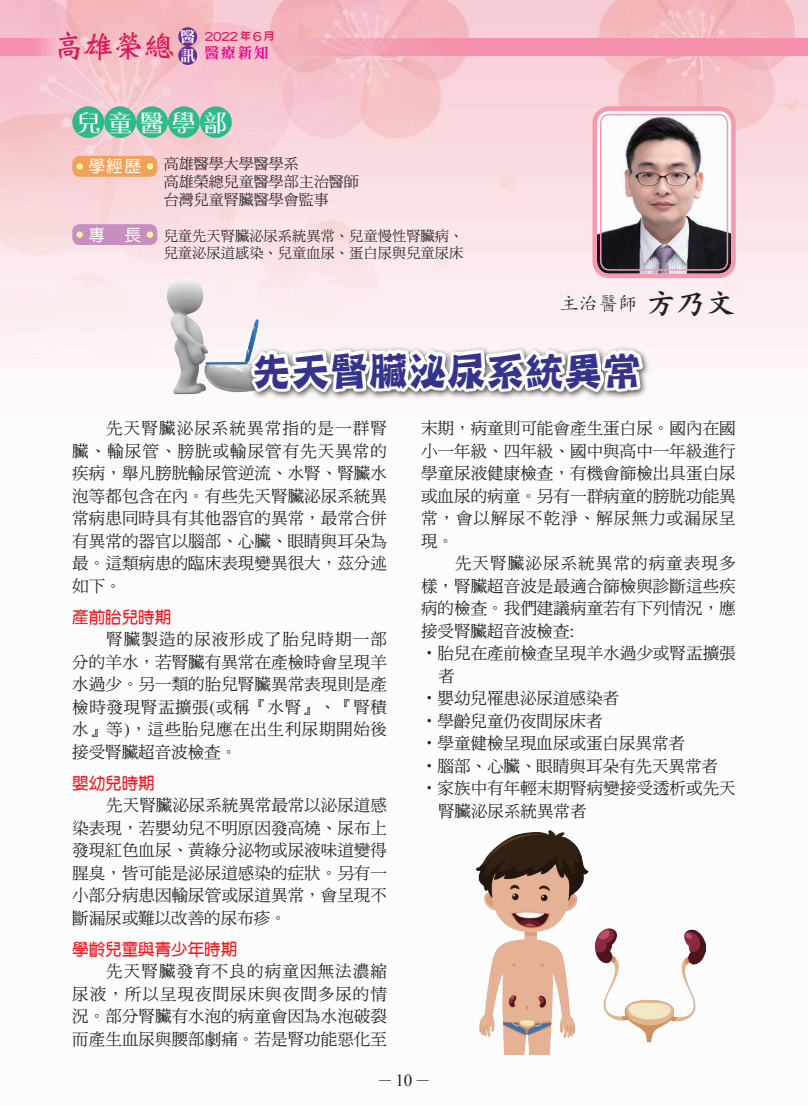
<style>
.page{position:relative;width:808px;height:1106px;background:#fff}
.page>*{position:absolute;margin:0;border:0;box-sizing:border-box;transform-origin:0 0}
.t1{font:39px "DF Ping Ju W7 WINP BF";color:#35338b}
.t2{font:31.5px "DF Wei Bei Md HKP BF";color:#d91a5b}
.t3{font:30px "DF Kai Shu Std W7";color:#231f20}
.t4{font:500 24px "M Yoyo HK";letter-spacing:.32em;color:#fff}
.t5{font:19.5px "DF Kai Shu Std W3";color:#231f20}
.t6{font:300 17.1px "Adobe Ming Std";color:#231f20;scale:.7 1}
.內文{font:16.5px/22.5px "DF Ming Md HKP BF";letter-spacing:.005em;color:#231f20;text-align:justify}
.內文-2{font:16.5px "DF Yuan Bd HKP BF";color:#ee1d23}
.t7{font:16.5px "DF Yuan Std W5";color:#fff}
.t8{font:15.15px/19.6px "DF Ming Std W9";color:#fff}
.t9{font:15px "DF Ming Std W5";color:#231f20}
.t10{font:15px "DF Ming Std W9";color:#ed028c}
.t11{font:14.25px "DF Ming Std W5";color:#231f20}
.t12{font:12px "DF Li Yuan W7 WINP BF";color:#d91a5b}
.s1{font-size:10.5px}
.s2{font-family:"Times New Roman";font-weight:400}
</style>
<div class="page">
<img style="left:0;top:0;width:808px;height:1055px">
<div style="left:178px;top:46px;width:19px;height:19px;background:#652d91;border-radius:50%"></div>
<div style="left:178px;top:27px;width:19px;height:19px;background:#652d91;border-radius:50%"></div>
<div style="left:274px;top:38px;width:534px;height:18px;background:linear-gradient(to right,#f3a6b7,#f488a8)"></div>
<div style="left:0;top:38px;width:57px;height:18px;background:linear-gradient(to right,#f485a5,#f4aabd)"></div>
<div style="left:72px;top:106px;width:32px;height:32px;background:#2fba8c;border-radius:50%"></div>
<div style="left:104px;top:106px;width:32px;height:32px;background:#2fba8c;border-radius:50%"></div>
<div style="left:136px;top:106px;width:32px;height:32px;background:#2fba8c;border-radius:50%"></div>
<div style="left:168px;top:106px;width:32px;height:32px;background:#2fba8c;border-radius:50%"></div>
<div style="left:72px;top:156px;width:85px;height:21px;background:#f0a15a;border-radius:8px"></div>
<div style="left:76px;top:163px;width:7px;height:6px;background:#fff79a;border-radius:50%"></div>
<svg style="left:147px;top:163px;width:6px;height:6px"></svg>
<div style="left:72px;top:224px;width:85px;height:21px;background:#c78ebf;border-radius:8px"></div>
<div style="left:76px;top:231px;width:7px;height:7px;background:#fff79a;border-radius:50%"></div>
<div style="left:147px;top:231px;width:6px;height:7px;background:#fff79a;border-radius:50%"></div>
<div style="left:200px;top:106px;width:32px;height:32px;background:#2fba8c;border-radius:50%"></div>
<img style="left:597px;top:111px;width:134px;height:162px">
<div style="left:592px;top:106px;width:144px;height:172px;border:4px solid #f499b0;border-radius:15px"></div>
<div style="left:600px;top:114px;width:128px;height:157px;border:2px solid #f499b0;border-radius:9px"></div>
<img style="left:162px;top:272px;width:98px;height:124px">
<svg style="left:245px;top:344px;width:403px;height:92px"></svg>
<img style="left:476px;top:830px;width:230px;height:224px">
<p class="t8" style="left:180px;top:26px;width:16px">醫訊</p>
<h2 class="t2" style="left:53px;top:29px;width:123px">高雄榮總</h2>
<p class="t12" style="left:204px;top:30px;width:72px">2022 <span class="s1">年</span> 6 <span class="s1">月</span></p>
<p class="t10" style="left:204px;top:44px;width:66px">醫療新知</p>
<p class="t4" style="left:77px;top:107px;width:152px">兒童醫學部</p>
<p class="t7" style="left:88px;top:157px;width:54px">學經歷</p>
<p class="t7" style="left:88px;top:226px;width:54px">專 長</p>
<p class="t9" style="left:164px;top:155px;width:136px">高雄醫學大學醫學系</p>
<p class="t9" style="left:164px;top:173px;width:196px">高雄榮總兒童醫學部主治醫師</p>
<p class="t9" style="left:164px;top:191px;width:166px">台灣兒童腎臟醫學會監事</p>
<p class="t11" style="left:164px;top:228px;width:301px">兒童先天腎臟泌尿系統異常、兒童慢性腎臟病、</p>
<p class="t11" style="left:164px;top:245px;width:301px">兒童泌尿道感染、兒童血尿、蛋白尿與兒童尿床</p>
<p class="t5" style="left:559px;top:293px;width:79px">主治醫師</p>
<p class="t3" style="left:646px;top:287px;width:91px">方乃文</p>
<p class="t1" style="left:252px;top:351px;width:392px">先天腎臟泌尿系統異常</p>
<p class="內文" style="left:72px;top:417px;width:316px;text-indent:34px">先天腎臟泌尿系統異常指的是一群腎臟、輸尿管、膀胱或輸尿管有先天異常的疾病，舉凡膀胱輸尿管逆流、水腎、腎臟水泡等都包含在內。有些先天腎臟泌尿系統異常病患同時具有其他器官的異常，最常合併有異常的器官以腦部、心臟、眼睛與耳朵為最。這類病患的臨床表現變異很大，茲分述如下。</p>
<p class="內文-2" style="left:72px;top:608px;width:101px">產前胎兒時期</p>
<p class="內文" style="left:72px;top:628px;width:316px;text-indent:34px">腎臟製造的尿液形成了胎兒時期一部分的羊水，若腎臟有異常在產檢時會呈現羊水過少。另一類的胎兒腎臟異常表現則是產檢時發現腎盂擴張(或稱『水腎』、『腎積水』等)，這些胎兒應在出生利尿期開始後接受腎臟超音波檢查。</p>
<p class="內文-2" style="left:72px;top:774px;width:84px">嬰幼兒時期</p>
<p class="內文" style="left:72px;top:794px;width:316px;text-indent:34px">先天腎臟泌尿系統異常最常以泌尿道感染表現，若嬰幼兒不明原因發高燒、尿布上發現紅色血尿、黃綠分泌物或尿液味道變得腥臭，皆可能是泌尿道感染的症狀。另有一小部分病患因輸尿管或尿道異常，會呈現不斷漏尿或難以改善的尿布疹。</p>
<p class="內文-2" style="left:72px;top:940px;width:166px">學齡兒童與青少年時期</p>
<p class="內文" style="left:72px;top:960px;width:316px;text-indent:34px">先天腎臟發育不良的病童因無法濃縮尿液，所以呈現夜間尿床與夜間多尿的情況。部分腎臟有水泡的病童會因為水泡破裂而產生血尿與腰部劇痛。若是腎功能惡化至</p>
<p class="內文" style="left:421px;top:417px;width:316px">末期，病童則可能會產生蛋白尿。國內在國小一年級、四年級、國中與高中一年級進行學童尿液健康檢查，有機會篩檢出具蛋白尿或血尿的病童。另有一群病童的膀胱功能異常，會以解尿不乾淨、解尿無力或漏尿呈現。</p>
<p class="內文" style="left:421px;top:552px;width:316px;text-indent:34px">先天腎臟泌尿系統異常的病童表現多樣，腎臟超音波是最適合篩檢與診斷這些疾病的檢查。我們建議病童若有下列情況，應接受腎臟超音波檢查:</p>
<p class="內文" style="left:438px;top:642px;width:299px;text-indent:-17px">‧胎兒在產前檢查呈現羊水過少或腎盂擴張者</p>
<p class="內文" style="left:421px;top:687px;width:199px">‧嬰幼兒罹患泌尿道感染者</p>
<p class="內文" style="left:421px;top:710px;width:183px">‧學齡兒童仍夜間尿床者</p>
<p class="內文" style="left:421px;top:732px;width:265px">‧學童健檢呈現血尿或蛋白尿異常者</p>
<p class="內文" style="left:421px;top:755px;width:298px">‧腦部、心臟、眼睛與耳朵有先天異常者</p>
<p class="內文" style="left:438px;top:777px;width:299px;text-indent:-17px">‧家族中有年輕末期腎病變接受透析或先天腎臟泌尿系統異常者</p>
<p class="t6" style="left:379px;top:1071px;width:72px">─ <span class="s2">10</span> ─</p>
</div>
